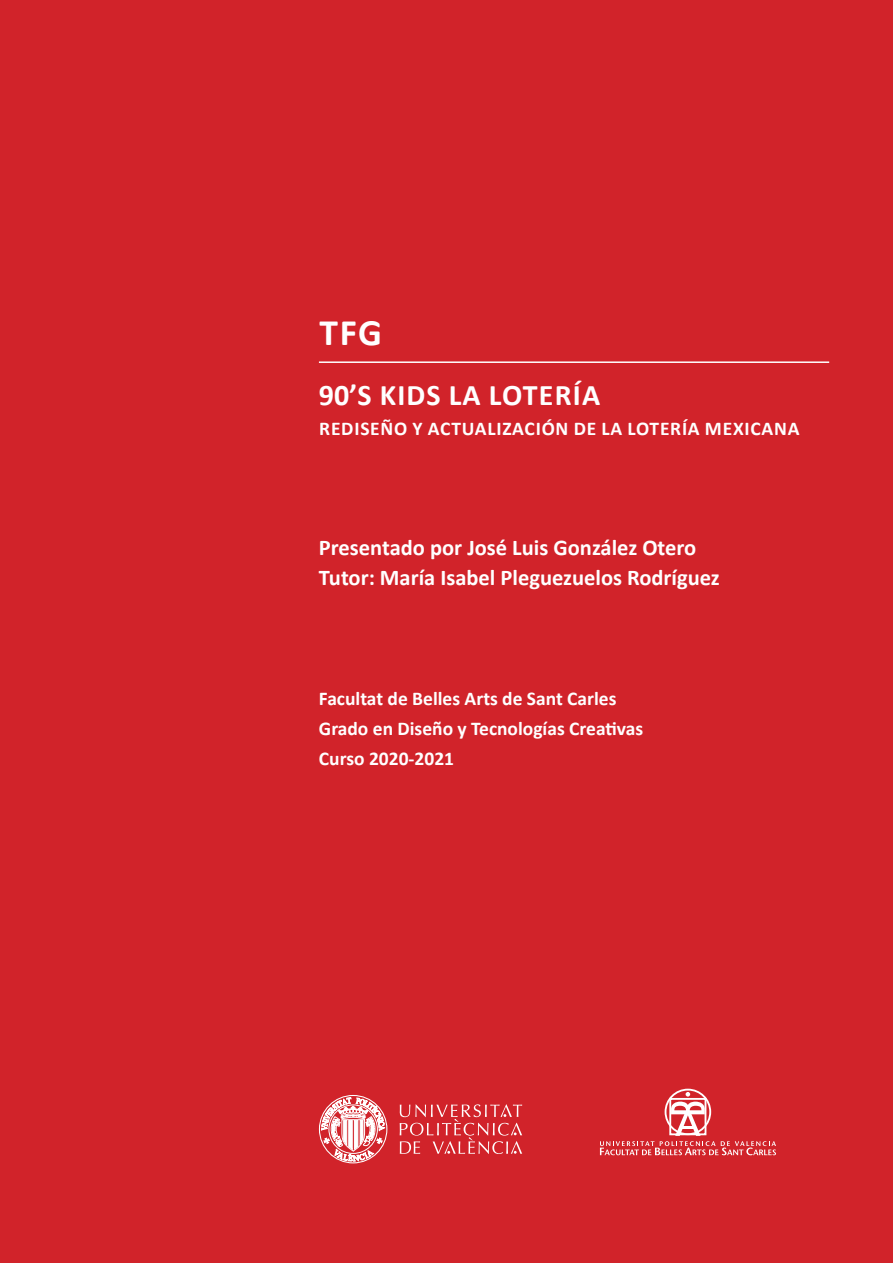
<style>
.page{position:relative;width:893px;height:1263px;background:#d1232a}
.page>*{position:absolute;margin:0;border:0;box-sizing:border-box;transform-origin:0 0}
._1__Capítulo{font:700 37.5px "Calibri";color:#fff}
._1__Capítulo-2{font:700 30px "Calibri";letter-spacing:.04em;color:#fff}
._1_1__Epígrafe{font:700 22.5px "Calibri";color:#fff}
._1_1__Epígrafe-2{font:700 19.5px "Calibri";color:#fff}
._1_1__Epígrafe-3{font:700 19.5px "Calibri";letter-spacing:.04em;color:#fff}
</style>
<div class="page">
<hr style="left:319px;top:361px;width:510px;height:2px;background:#fff">
<div style="left:319px;top:1095px;width:68px;height:68px;border:1px solid #fff;border-radius:50%"></div>
<svg style="left:321px;top:1098px;width:64px;height:65px"></svg>
<svg style="left:400px;top:1104px;width:122px;height:50px"></svg>
<svg style="left:600px;top:1092px;width:176px;height:63px"></svg>
<div style="left:669px;top:1098px;width:37px;height:37px;border:2px solid #fff"></div>
<div style="left:665px;top:1089px;width:46px;height:46px;border:2px solid #fff;border-radius:50%"></div>
<p class="_1__Capítulo" style="left:320px;top:306px;width:64px">TFG</p>
<p class="_1__Capítulo-2" style="left:319px;top:374px;width:283px">90’S KIDS LA LOTERÍA</p>
<p class="_1_1__Epígrafe-3" style="left:319px;top:415px;width:482px">REDISEÑO Y ACTUALIZACIÓN DE LA LOTERÍA MEXICANA</p>
<p class="_1_1__Epígrafe" style="left:319px;top:532px;width:379px">Presentado por José Luis González Otero</p>
<p class="_1_1__Epígrafe" style="left:319px;top:562px;width:402px">Tutor: María Isabel Pleguezuelos Rodríguez</p>
<p class="_1_1__Epígrafe-2" style="left:319px;top:685px;width:299px">Facultat de Belles Arts de Sant Carles</p>
<p class="_1_1__Epígrafe-2" style="left:319px;top:715px;width:326px">Grado en Diseño y Tecnologías Creativas</p>
<p class="_1_1__Epígrafe-2" style="left:319px;top:745px;width:137px">Curso 2020-2021</p>
</div>
